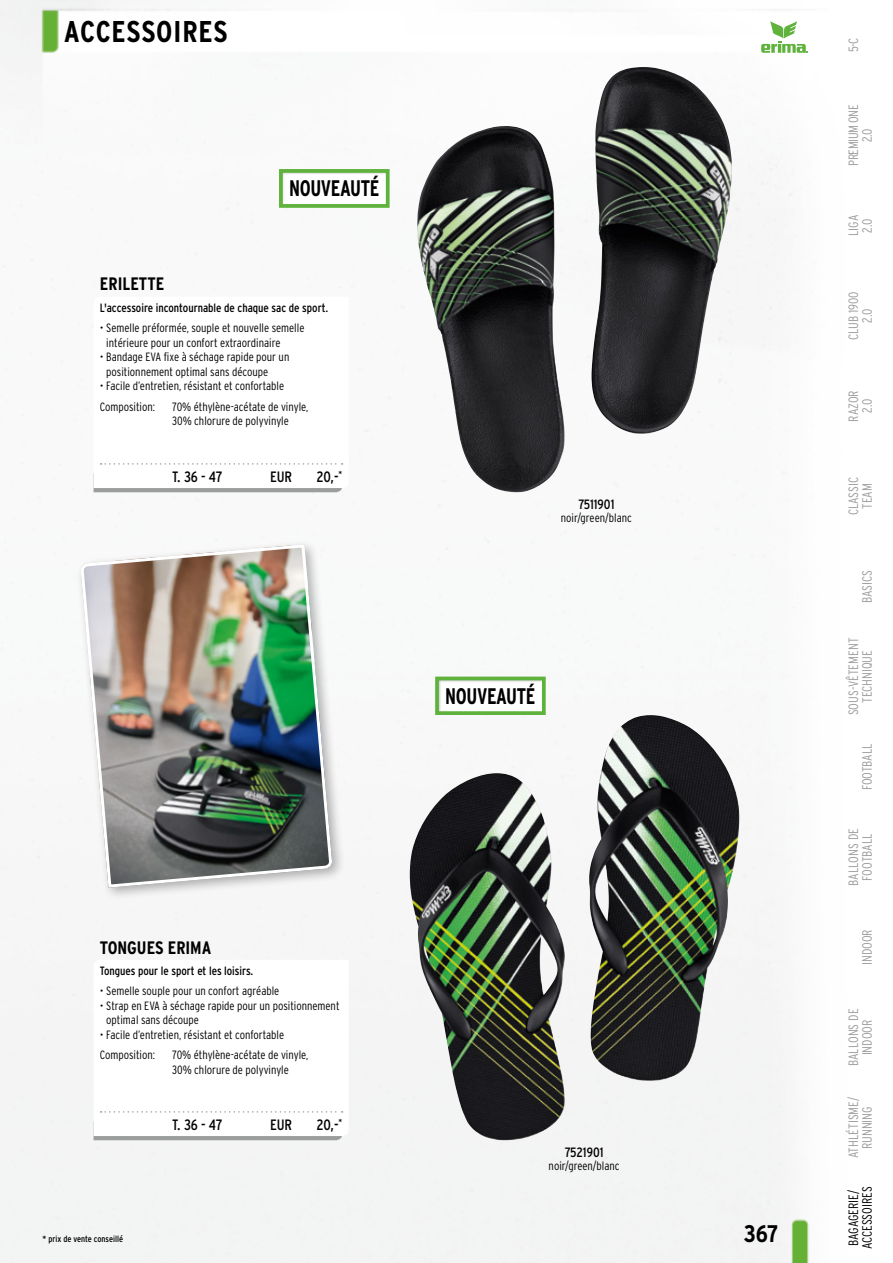
<style>
.page{position:relative;width:893px;height:1263px;background:#fff}
.page>*{position:absolute;margin:0;border:0;box-sizing:border-box;transform-origin:0 0}
.t1{font:700 30px "Interstate Condensed";letter-spacing:.025em;color:#000}
.t2{font:700 24px "Interstate Condensed";color:#000}
.t3{font:700 22.5px "Interstate Condensed";letter-spacing:-.02em;color:#000;scale:.9 1}
.t4{font:700 18px "Interstate Condensed";color:#000}
.t5{font:15px "Interstate Condensed";letter-spacing:-.01em;color:#000}
.t6{font:300 13.5px/13.5px "Interstate Condensed";color:#9c9d9d;text-align:center}
.t7{font:300 13.5px/13.5px "Interstate Condensed";letter-spacing:-.005em;color:#000}
.t8{font:13.5px "Interstate Condensed";color:#000}
.t9{font:300 13.5px/13.5px "Interstate Condensed";letter-spacing:-.03em;color:#9c9d9d;text-align:center}
.t10{font:300 12px/14.4px "Interstate Condensed";color:#000}
.t11{font:12px "Interstate Condensed";color:#000}
.t12{font:9px "Interstate Condensed";color:#000}
</style>
<div class="page">
<img style="left:0;top:0;width:810px;height:1263px">
<svg style="left:94px;top:488px;width:248px;height:4px"></svg>
<svg style="left:94px;top:297px;width:255px;height:191px"></svg>
<svg style="left:101px;top:463px;width:242px;height:2px"></svg>
<img style="left:417px;top:67px;width:315px;height:367px">
<div style="left:278px;top:168px;width:112px;height:40px;background:#fff"></div>
<div style="left:279px;top:169px;width:111px;height:39px;border:4px solid #5fb33c"></div>
<svg style="left:94px;top:960px;width:255px;height:180px"></svg>
<img style="left:410px;top:715px;width:330px;height:421px">
<div style="left:75px;top:538px;width:270px;height:363px;background:#000;opacity:.3"></div>
<img style="left:82px;top:543px;width:249px;height:346px">
<div style="left:434px;top:675px;width:112px;height:41px;background:#fff"></div>
<div style="left:435px;top:677px;width:111px;height:38px;border:4px solid #5fb33c"></div>
<svg style="left:761px;top:21px;width:47px;height:32px"></svg>
<h1 class="t1" style="left:64px;top:15px;width:165px">ACCESSOIRES</h1>
<h3 class="t3" style="left:289px;top:176px;width:102px">NOUVEAUTÉ</h3>
<h3 class="t4" style="left:100px;top:274px;width:66px">ERILETTE</h3>
<p class="t11" style="left:100px;top:301px;width:230px">L'accessoire incontournable de chaque sac de sport.</p>
<p class="t10" style="left:106px;top:321px;width:200px;text-indent:-6px">• Semelle préformée, souple et nouvelle semelle intérieure pour un confort extraordinaire</p>
<p class="t10" style="left:106px;top:350px;width:185px;text-indent:-6px">• Bandage EVA fixe à séchage rapide pour un positionnement optimal sans découpe</p>
<p class="t10" style="left:100px;top:375px;width:186px;line-height:20.9px">• Facile d’entretien, résistant et confortable<br>Composition:</p>
<p class="t10" style="left:172px;top:399px;width:138px">70% éthylène-acétate de vinyle,<br>30% chlorure de polyvinyle</p>
<p class="t5" style="left:172px;top:468px;width:52px">T. 36 - 47</p>
<p class="t5" style="left:270px;top:468px;width:24px">EUR</p>
<p class="t5" style="left:317px;top:468px;width:27px">20,-<sup>*</sup></p>
<p class="t8" style="left:578px;top:496px;width:38px">7511901</p>
<p class="t10" style="left:561px;top:510px;width:72px">noir/green/blanc</p>
<h3 class="t3" style="left:445px;top:683px;width:102px">NOUVEAUTÉ</h3>
<h3 class="t4" style="left:100px;top:937px;width:113px">TONGUES ERIMA</h3>
<p class="t11" style="left:100px;top:964px;width:155px">Tongues pour le sport et les loisirs.</p>
<p class="t10" style="left:100px;top:984px;width:181px">• Semelle souple pour un confort agréable</p>
<p class="t10" style="left:106px;top:998px;width:235px;text-indent:-6px">• Strap en EVA à séchage rapide pour un positionnement optimal sans découpe</p>
<p class="t10" style="left:100px;top:1024px;width:186px;line-height:20.7px">• Facile d’entretien, résistant et confortable<br>Composition:</p>
<p class="t10" style="left:172px;top:1048px;width:138px">70% éthylène-acétate de vinyle,<br>30% chlorure de polyvinyle</p>
<p class="t12" style="left:43px;top:1233px;width:82px">* prix de vente conseillé</p>
<p class="t5" style="left:172px;top:1116px;width:52px">T. 36 - 47</p>
<p class="t5" style="left:270px;top:1116px;width:24px">EUR</p>
<p class="t5" style="left:317px;top:1116px;width:27px">20,-<sup>*</sup></p>
<p class="t8" style="left:565px;top:1144px;width:40px">7521901</p>
<p class="t10" style="left:549px;top:1158px;width:72px">noir/green/blanc</p>
<h2 class="t2" style="left:744px;top:1220px;width:36px">367</h2>
<p class="t6" style="left:847px;top:52px;width:16px;rotate:-90deg">5-C</p>
<p class="t9" style="left:847px;top:166px;width:63px;rotate:-90deg">PREMIUM ONE<br>2.0</p>
<p class="t6" style="left:847px;top:236px;width:23px;text-align:left;rotate:-90deg">LIGA<br>2.0</p>
<p class="t6" style="left:847px;top:340px;width:50px;rotate:-90deg">CLUB 1900<br>2.0</p>
<p class="t6" style="left:847px;top:422px;width:33px;rotate:-90deg">RAZOR<br>2.0</p>
<p class="t6" style="left:847px;top:515px;width:40px;rotate:-90deg">CLASSIC<br>TEAM</p>
<p class="t6" style="left:860px;top:603px;width:35px;rotate:-90deg">BASICS</p>
<p class="t6" style="left:847px;top:715px;width:79px;rotate:-90deg">SOUS-VÊTEMENT<br>TECHNIQUE</p>
<p class="t6" style="left:860px;top:790px;width:49px;rotate:-90deg">FOOTBALL</p>
<p class="t6" style="left:847px;top:886px;width:59px;rotate:-90deg">BALLONS DE<br>FOOTBALL</p>
<p class="t6" style="left:860px;top:965px;width:37px;rotate:-90deg">INDOOR</p>
<p class="t6" style="left:847px;top:1066px;width:59px;rotate:-90deg">BALLONS DE<br>INDOOR</p>
<p class="t6" style="left:847px;top:1158px;width:63px;rotate:-90deg">ATHLÉTISME/<br>RUNNING</p>
<p class="t7" style="left:847px;top:1249px;width:65px;rotate:-90deg">BAGAGERIE/<br>ACCESSOIRES</p>
</div>
